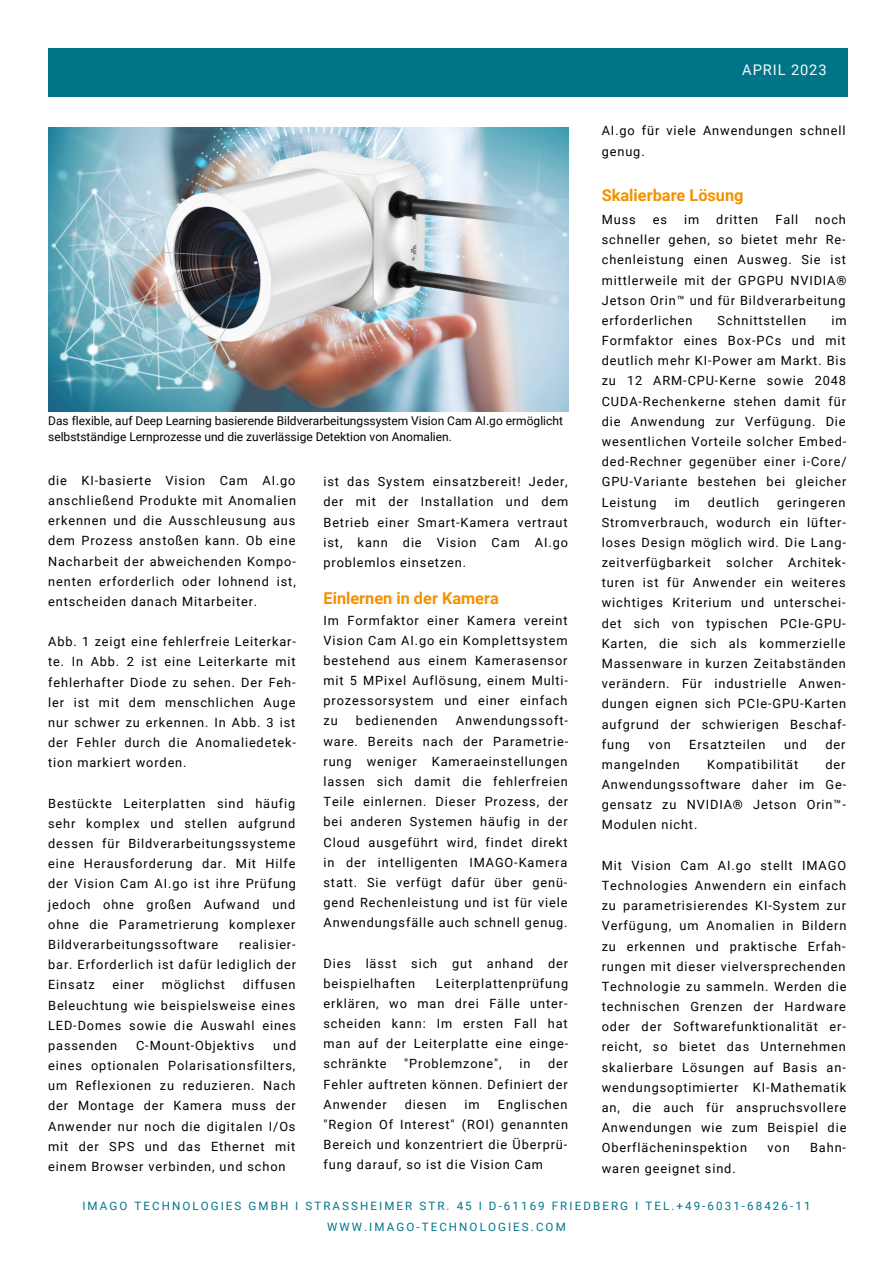
<style>
.page{position:relative;width:893px;height:1264px;background:#fff}
.page>*{position:absolute;margin:0;border:0;box-sizing:border-box;transform-origin:0 0}
.t1{font:700 16.35px "Roboto";color:#f39100}
.t2{font:14.7px "Roboto";letter-spacing:.06em;color:#fcf7f8}
.t3{font:12.75px/20.1px "Roboto";letter-spacing:.07em;color:#000;text-align:justify}
.t4{font:12px/16px "Roboto";color:#000}
.t5{font:11.55px/20.2px "Roboto";letter-spacing:.18em;color:#007589;text-align:center}
</style>
<div class="page">
<div style="left:48px;top:48px;width:799px;height:49px;background:#007589"></div>
<img style="left:48px;top:128px;width:521px;height:283px">
<p class="t2" style="left:742px;top:61px;width:86px">APRIL 2023</p>
<p class="t3" style="left:601px;top:121px;width:245px">AI.go für viele Anwendungen schnell genug.</p>
<p class="t1" style="left:601px;top:186px;width:143px">Skalierbare Lösung</p>
<p class="t3" style="left:601px;top:210px;width:246px;text-indent:213px">noch schneller gehen, so bietet mehr Re&shy;chenleistung einen Ausweg. Sie ist mittlerweile mit der GPGPU NVIDIA® Jetson Orin™ und für Bildverarbeitung erforderlichen</p>
<p class="t3" style="left:601px;top:210px;width:35px">Muss</p>
<p class="t3" style="left:652px;top:210px;width:16px">es</p>
<p class="t3" style="left:684px;top:210px;width:17px">im</p>
<p class="t3" style="left:716px;top:210px;width:44px">dritten</p>
<p class="t3" style="left:775px;top:210px;width:24px">Fall</p>
<p class="t3" style="left:717px;top:310px;width:90px">Schnittstellen</p>
<p class="t3" style="left:601px;top:310px;width:246px;text-indent:229px">im Formfaktor eines Box-PCs und mit deutlich mehr KI-Power am Markt. Bis zu 12 ARM-CPU-Kerne sowie 2048<br>CUDA-Rechenkerne stehen damit für die Anwendung zur Verfügung. Die wesentlichen Vorteile solcher Embed&shy;ded-Rechner gegenüber einer i-Core/ GPU-Variante bestehen bei gleicher Leistung</p>
<p class="t4" style="left:48px;top:413px;width:516px">Das flexible, auf Deep Learning basierende Bildverarbeitungssystem Vision Cam AI.go ermöglicht selbstständige Lernprozesse und die zuverlässige Detektion von Anomalien.</p>
<p class="t3" style="left:48px;top:470px;width:249px">die KI-basierte Vision Cam AI.go anschließend Produkte mit Anomalien erkennen und die Ausschleusung aus dem Prozess anstoßen kann. Ob eine Nacharbeit der abweichenden Kompo&shy;nenten erforderlich oder lohnend ist, entscheiden danach Mitarbeiter.</p>
<p class="t3" style="left:48px;top:632px;width:249px">Abb. 1 zeigt eine fehlerfreie Leiterkar&shy;te. In Abb. 2 ist eine Leiterkarte mit fehlerhafter Diode zu sehen. Der Feh&shy;ler ist mit dem menschlichen Auge nur schwer zu erkennen. In Abb. 3 ist der Fehler durch die Anomaliedetek&shy;tion markiert worden.</p>
<p class="t3" style="left:48px;top:793px;width:249px">Bestückte Leiterplatten sind häufig sehr komplex und stellen aufgrund dessen für Bildverarbeitungssysteme eine Herausforderung dar. Mit Hilfe der Vision Cam AI.go ist ihre Prüfung jedoch ohne großen Aufwand und ohne die Parametrierung komplexer Bildverarbeitungssoftware</p>
<p class="t3" style="left:323px;top:472px;width:246px">ist das System einsatzbereit! Jeder, der mit der Installation und dem Betrieb einer Smart-Kamera vertraut ist, kann die Vision Cam AI.go problemlos einsetzen.</p>
<p class="t3" style="left:674px;top:492px;width:17px">im</p>
<p class="t3" style="left:707px;top:492px;width:53px">deutlich</p>
<p class="t3" style="left:601px;top:492px;width:246px;text-indent:175px">geringeren Stromverbrauch, wodurch ein lüfter&shy;loses Design möglich wird. Die Lang&shy;zeitverfügbarkeit solcher Architek&shy;turen ist für Anwender ein weiteres wichtiges Kriterium und unterschei&shy;det sich von typischen PCIe-GPU-Karten, die sich als kommerzielle Massenware in kurzen Zeitabständen verändern. Für industrielle Anwen&shy;dungen eignen sich PCIe-GPU-Karten aufgrund der schwierigen Beschaf&shy;fung</p>
<p class="t1" style="left:323px;top:589px;width:177px">Einlernen in der Kamera</p>
<p class="t3" style="left:323px;top:610px;width:246px">Im Formfaktor einer Kamera vereint Vision Cam AI.go ein Komplettsystem bestehend aus einem Kamerasensor mit 5 MPixel Auflösung, einem Multi&shy;prozessorsystem und einer einfach zu</p>
<p class="t3" style="left:323px;top:711px;width:246px;text-indent:132px">Anwendungssoft&shy;ware. Bereits nach der Parametrie&shy;rung weniger Kameraeinstellungen lassen sich damit die fehlerfreien Teile einlernen. Dieser Prozess, der bei anderen Systemen häufig in der Cloud ausgeführt wird, findet direkt in der intelligenten IMAGO-Kamera statt. Sie verfügt dafür über genü&shy;gend Rechenleistung und ist für viele Anwendungsfälle auch schnell genug.</p>
<p class="t3" style="left:323px;top:953px;width:246px">Dies lässt sich gut anhand der beispielhaften</p>
<p class="t3" style="left:356px;top:711px;width:83px">bedienenden</p>
<p class="t3" style="left:648px;top:734px;width:24px">von</p>
<p class="t3" style="left:689px;top:734px;width:78px">Ersatzteilen</p>
<p class="t3" style="left:784px;top:734px;width:25px">und</p>
<p class="t3" style="left:825px;top:734px;width:22px">der</p>
<p class="t3" style="left:601px;top:754px;width:80px">mangelnden</p>
<p class="t3" style="left:707px;top:754px;width:93px">Kompatibilität</p>
<p class="t3" style="left:601px;top:754px;width:246px;text-indent:224px">der Anwendungssoftware daher im Ge&shy;gensatz zu NVIDIA® Jetson Orin™- Modulen nicht.</p>
<p class="t3" style="left:601px;top:855px;width:246px">Mit Vision Cam AI.go stellt IMAGO Technologies Anwendern ein einfach zu parametrisierendes KI-System zur Verfügung, um Anomalien in Bildern zu erkennen und praktische Erfah&shy;rungen mit dieser vielversprechenden Technologie zu sammeln. Werden die technischen Grenzen der Hardware oder der Softwarefunktionalität er&shy;reicht, so bietet das Unternehmen skalierbare Lösungen auf Basis an&shy;wendungsoptimierter KI-Mathematik an, die auch für anspruchsvollere Anwendungen wie zum Beispiel die Oberflächeninspektion</p>
<p class="t3" style="left:48px;top:934px;width:249px;text-indent:191px">realisier&shy;bar. Erforderlich ist dafür lediglich der Einsatz</p>
<p class="t3" style="left:323px;top:973px;width:246px;text-indent:112px">Leiterplattenprüfung erklären, wo man drei Fälle unter&shy;scheiden kann: Im ersten Fall hat man auf der Leiterplatte eine einge&shy;schränkte</p>
<p class="t3" style="left:48px;top:974px;width:249px;text-indent:195px">diffusen Beleuchtung wie beispielsweise eines LED-Domes sowie die Auswahl eines passenden</p>
<p class="t3" style="left:113px;top:974px;width:33px">einer</p>
<p class="t3" style="left:162px;top:974px;width:65px">möglichst</p>
<p class="t3" style="left:48px;top:1035px;width:249px;text-indent:225px">und eines optionalen Polarisationsfilters, um Reflexionen zu reduzieren. Nach der Montage der Kamera muss der Anwender nur noch die digitalen I/Os mit der SPS und das Ethernet mit einem Browser verbinden, und schon</p>
<p class="t3" style="left:136px;top:1035px;width:120px">C-Mount-Objektivs</p>
<p class="t3" style="left:323px;top:1054px;width:246px;text-indent:224px">der Fehler auftreten können. Definiert der Anwender</p>
<p class="t3" style="left:404px;top:1054px;width:99px">"Problemzone",</p>
<p class="t3" style="left:519px;top:1054px;width:13px">in</p>
<p class="t3" style="left:323px;top:1094px;width:246px;text-indent:174px">Englischen "Region Of Interest" (ROI) genannten Bereich und konzentriert die Überprü&shy;fung darauf, so ist die Vision Cam</p>
<p class="t3" style="left:405px;top:1094px;width:43px">diesen</p>
<p class="t3" style="left:464px;top:1094px;width:17px">im</p>
<p class="t3" style="left:767px;top:1137px;width:24px">von</p>
<p class="t3" style="left:810px;top:1137px;width:37px">Bahn-</p>
<p class="t3" style="left:601px;top:1158px;width:135px">waren geeignet sind.</p>
<p class="t5" style="left:82px;top:1196px;width:729px">IMAGO TECHNOLOGIES GMBH I STRASSHEIMER STR. 45 I D-61169 FRIEDBERG I TEL.+49-6031-68426-11<br>WWW.IMAGO-TECHNOLOGIES.COM</p>
</div>
